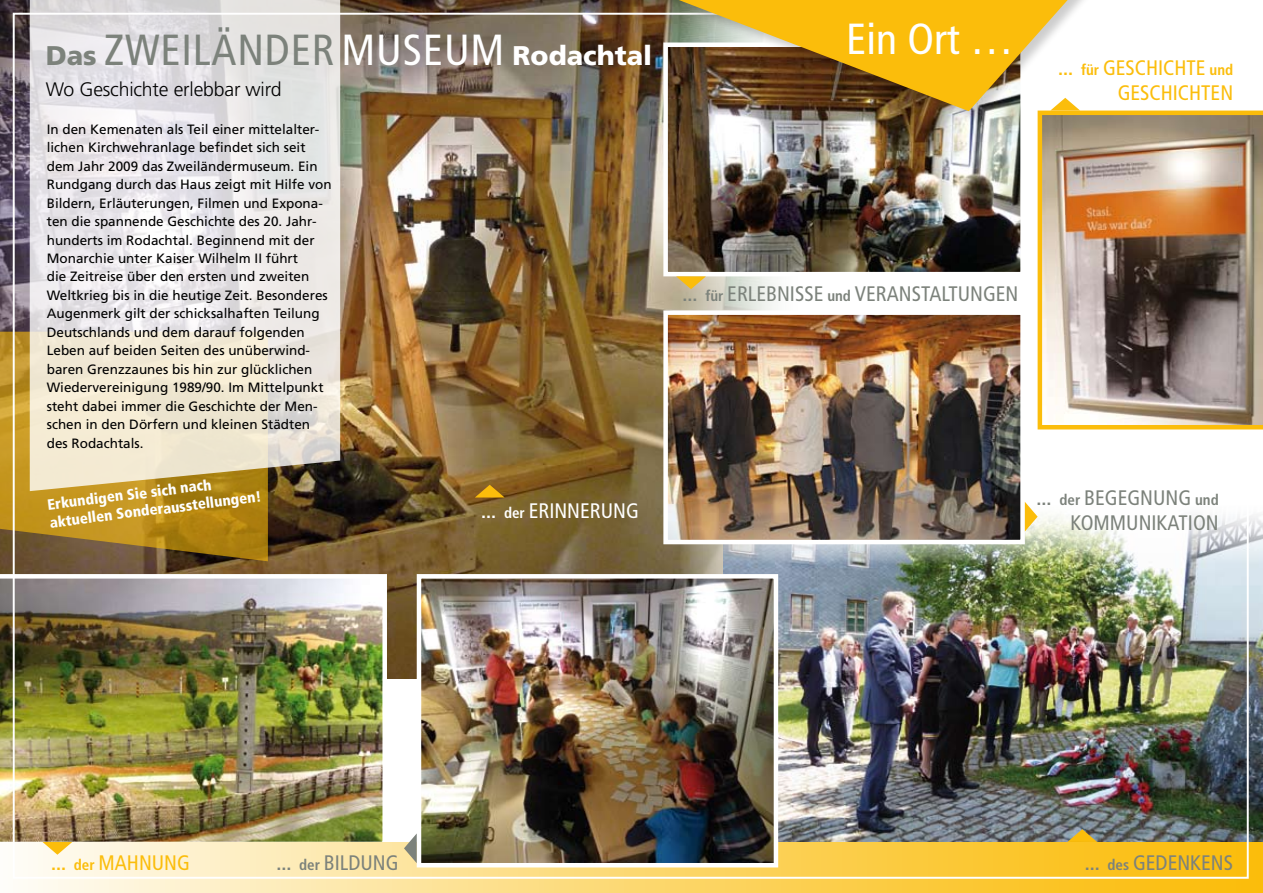
<style>
.page{position:relative;width:1263px;height:893px;background:#fff}
.page>*{position:absolute;margin:0;border:0;box-sizing:border-box;transform-origin:0 0}
.t1{font:condensed 43.5px "Frutiger";letter-spacing:.02em;color:#7c827b}
.t2{font:condensed 43.5px "Frutiger";color:#fff}
.t3{font:condensed 21px/25.2px "Frutiger";color:#7c827b;text-align:right}
.t4{font:condensed 21px/25.2px "Frutiger";color:#fbbd0b;text-align:right}
.t5{font:condensed 21px "Frutiger";color:#fff}
.t6{font:300 19.5px "Frutiger";letter-spacing:-.01em;color:#000}
.t7{font:900 condensed 15px/18px "Frutiger";color:#fff}
.t8{font:13.5px/18.5px "Frutiger";color:#000}
.s1{font-weight:900;font-stretch:normal;font-size:27px}
.s2{color:#fff}
.s3{font-weight:900;font-stretch:normal;font-size:27px;color:#fff}
.s4{font-weight:900;font-size:15px}
.s5{font-weight:700;font-size:15px}
</style>
<div class="page">
<img style="left:0;top:0;width:776px;height:678px">
<img style="left:0;top:572px;width:389px;height:270px">
<svg style="left:0;top:332px;width:268px;height:229px;background:#ac8321"></svg>
<img style="left:723px;top:514px;width:540px;height:328px">
<img style="left:661px;top:308px;width:366px;height:239px">
<img style="left:661px;top:163px;width:360px;height:116px">
<svg style="left:0;top:842px;width:1263px;height:51px;background:#fcdb7b"></svg>
<svg style="left:30px;top:0;width:310px;height:491px;background:#e6e2db"></svg>
<img style="left:414px;top:572px;width:366px;height:298px">
<svg style="left:676px;top:276px;width:30px;height:13px"></svg>
<svg style="left:1025px;top:502px;width:12px;height:29px"></svg>
<svg style="left:43px;top:842px;width:29px;height:13px"></svg>
<svg style="left:1067px;top:829px;width:30px;height:13px"></svg>
<svg style="left:404px;top:833px;width:13px;height:30px"></svg>
<svg style="left:475px;top:485px;width:30px;height:12px"></svg>
<div style="left:655px;top:0;width:512px;height:163px;background:#000;opacity:.2"></div>
<svg style="left:679px;top:0;width:401px;height:111px;background:#c49d3c"></svg>
<img style="left:1037px;top:111px;width:226px;height:318px">
<h1 class="t1" style="left:46px;top:24px;width:608px"><span class="s1">Das</span> ZWEILÄNDER <span class="s2">MUSEUM</span> <span class="s3">Rodachtal</span></h1>
<h3 class="t6" style="left:46px;top:79px;width:237px">Wo Geschichte erlebbar wird</h3>
<p class="t8" style="left:47px;top:120px;width:286px">In den Kemenaten als Teil einer mittelalter&shy;lichen Kirchwehranlage befindet sich seit dem Jahr 2009 das Zweiländermuseum. Ein Rundgang durch das Haus zeigt mit Hilfe von Bildern, Erläuterungen, Filmen und Expona&shy;ten die spannende Geschichte des 20. Jahr&shy;hunderts im Rodachtal. Beginnend mit der Monarchie unter Kaiser Wilhelm II führt<br>die Zeitreise über den ersten und zweiten Weltkrieg bis in die heutige Zeit. Besonderes Augenmerk gilt der schicksalhaften Teilung Deutschlands und dem darauf folgenden Leben auf beiden Seiten des unüberwind&shy;baren Grenzzaunes bis hin zur glücklichen Wiedervereinigung 1989/90. Im Mittelpunkt steht dabei immer die Geschichte der Men&shy;schen in den Dörfern und kleinen Städten des Rodachtals.</p>
<p class="t7" style="left:46px;top:496px;width:215px;rotate:-7deg">Erkundigen Sie sich nach aktuellen Sonderausstellungen!</p>
<h2 class="t5" style="left:481px;top:498px;width:156px"><span class="s4">…</span> <span class="s5">der</span> ERINNERUNG</h2>
<h1 class="t2" style="left:846px;top:13px;width:169px">EIN ORT …</h1>
<h2 class="t4" style="left:1058px;top:56px;width:176px"><span class="s4">…</span> <span class="s5">für</span> GESCHICHTE <span class="s5">und<br></span>GESCHICHTEN</h2>
<h2 class="t3" style="left:682px;top:281px;width:337px"><span class="s4">…</span> <span class="s5">für</span> ERLEBNISSE <span class="s5">und</span> VERANSTALTUNGEN</h2>
<h2 class="t3" style="left:1037px;top:485px;width:184px"><span class="s4">…</span> <span class="s5">der</span> BEGEGNUNG <span class="s5">und<br></span>KOMMUNIKATION</h2>
<h2 class="t4" style="left:51px;top:851px;width:138px"><span class="s4">…</span> <span class="s5">der</span> MAHNUNG</h2>
<h2 class="t3" style="left:276px;top:851px;width:121px"><span class="s4">…</span> <span class="s5">der</span> BILDUNG</h2>
<h2 class="t3" style="left:1085px;top:851px;width:150px"><span class="s4">…</span> <span class="s5">des</span> GEDENKENS</h2>
</div>
